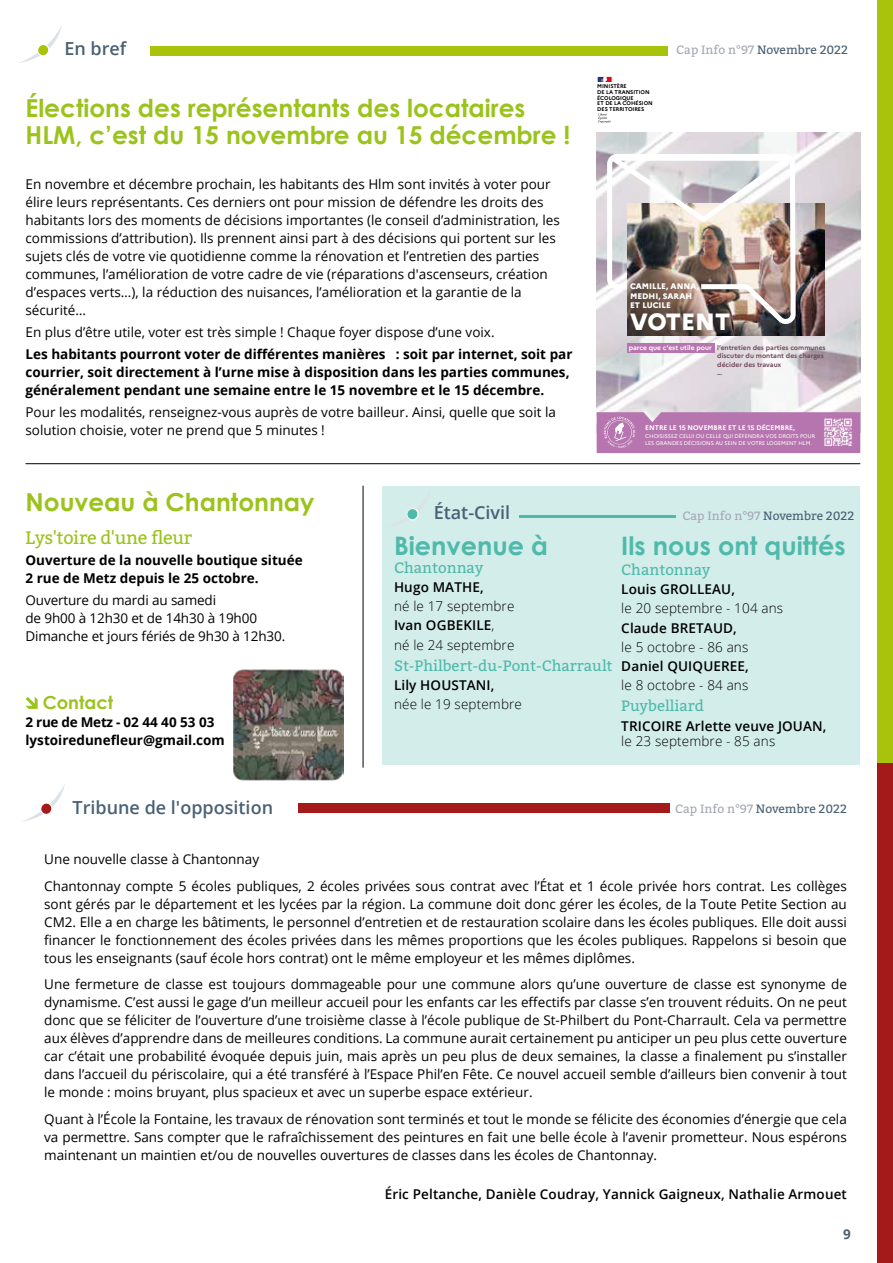
<style>
.page{position:relative;width:893px;height:1263px;background:#fff}
.page>*{position:absolute;margin:0;border:0;box-sizing:border-box;transform-origin:0 0}
.t1{font:700 25.5px "Century Gothic";color:#4fbaab}
.t2{font:700 24.75px/27px "Century Gothic";color:#9bc31c}
.t3{font:800 23.55px "Marianne";color:#fff}
.t4{font:600 18px "Open Sans";color:#496075}
.t5{font:18px "Bitter";letter-spacing:-.015em;color:#9bc31c}
.t6{font:700 18px "Century Gothic";color:#9bc31c}
.t7{font:15px "Bitter";color:#4fbaab}
.t8{font:13.5px/18px "Open Sans";color:#000}
.t9{font:700 13.5px/18px "Open Sans";color:#000}
.t10{font:600 13.5px "Open Sans";letter-spacing:.01em;color:#000}
.t11{font:300 13.5px/19.2px "Open Sans";letter-spacing:.01em;color:#000}
.t12{font:700 13.5px "Open Sans";color:#496075}
.t13{font:12px "Bitter";color:#496075}
.t14{font:800 8.1px/9.6px "Marianne";color:#fff}
.t15{font:700 6.75px/8.1px "Marianne";color:#70465c}
.t16{font:700 6.75px "Marianne";color:#fff}
.t17{font:5.4px/7.4px "Marianne";color:#fff}
.t18{font:700 5.4px/5.6px "Marianne";letter-spacing:-.01em;color:#000}
.s1{color:#a5a8b5}
.s2{font-weight:600}
</style>
<div class="page">
<svg style="left:597px;top:132px;width:263px;height:280px"></svg>
<img style="left:798px;top:204px;width:27px;height:131px">
<img style="left:605px;top:151px;width:193px;height:261px">
<svg style="left:596px;top:151px;width:199px;height:75px"></svg>
<svg style="left:598px;top:113px;width:13px;height:10px"></svg>
<svg style="left:597px;top:76px;width:15px;height:6px"></svg>
<svg style="left:597px;top:412px;width:263px;height:41px;background:#b979b1"></svg>
<img style="left:822px;top:416px;width:33px;height:32px">
<div style="left:627px;top:343px;width:88px;height:10px;background:#b775af"></div>
<div style="left:877px;top:0;width:16px;height:767px;background:#a9c30c"></div>
<svg style="left:22px;top:784px;width:43px;height:38px"></svg>
<div style="left:298px;top:803px;width:372px;height:10px;background:#a41919"></div>
<div style="left:877px;top:763px;width:16px;height:500px;background:#a41919"></div>
<div style="left:150px;top:46px;width:517px;height:10px;background:#a9c30c"></div>
<svg style="left:19px;top:26px;width:43px;height:37px"></svg>
<div style="left:382px;top:486px;width:478px;height:278px;background:#d3edea"></div>
<hr style="left:520px;top:515px;width:156px;height:3px;background:#4fbaab">
<svg style="left:407px;top:508px;width:12px;height:13px"></svg>
<svg style="left:26px;top:697px;width:12px;height:12px"></svg>
<img style="left:233px;top:669px;width:111px;height:112px">
<hr style="left:26px;top:463px;width:834px;height:1px;background:#000">
<hr style="left:363px;top:486px;width:1px;height:282px;background:#000">
<h3 class="t4" style="left:64px;top:36px;width:64px">En bref</h3>
<p class="t13" style="left:676px;top:42px;width:173px"><span class="s1">Cap Info n°97</span> Novembre 2022</p>
<h2 class="t2" style="left:26px;top:93px;width:546px">Élections des représentants des locataires<br>HLM, c’est du 15 novembre au 15 décembre !</h2>
<p class="t8" style="left:26px;top:174px;width:536px">En novembre et décembre prochain, les habitants des Hlm sont invités à voter pour élire leurs représentants. Ces derniers ont pour mission de défendre les droits des habitants lors des moments de décisions importantes (le conseil d’administration, les commissions d’attribution). Ils prennent ainsi part à des décisions qui portent sur les sujets clés de votre vie quotidienne comme la rénovation et l’entretien des parties communes, l’amélioration de votre cadre de vie (réparations d'ascenseurs, création d’espaces verts…), la réduction des nuisances, l’amélioration et la garantie de la sécurité…</p>
<p class="t8" style="left:26px;top:323px;width:471px">En plus d’être utile, voter est très simple ! Chaque foyer dispose d’une voix.</p>
<p class="t9" style="left:26px;top:345px;width:548px">Les habitants pourront voter de différentes manières : soit par internet, soit par courrier, soit directement à l’urne mise à disposition dans les parties communes, généralement pendant une semaine entre le 15 novembre et le 15 décembre.</p>
<p class="t8" style="left:26px;top:403px;width:532px">Pour les modalités, renseignez-vous auprès de votre bailleur. Ainsi, quelle que soit la solution choisie, voter ne prend que 5 minutes !</p>
<p class="t18" style="left:597px;top:84px;width:57px">MINISTÈRE<br>DE LA TRANSITION<br>ÉCOLOGIQUE<br>ET DE LA COHÉSION<br>DES TERRITOIRES</p>
<p class="t14" style="left:630px;top:281px;width:70px">CAMILLE, ANNA,<br>MEDHI, SARAH<br>ET LUCILE</p>
<h3 class="t3" style="left:630px;top:308px;width:102px">VOTENT</h3>
<p class="t16" style="left:629px;top:344px;width:85px">parce que c’est utile pour</p>
<p class="t15" style="left:717px;top:344px;width:110px">l’entretien des parties communes discuter du montant des charges décider des travaux<br>…</p>
<p class="t16" style="left:645px;top:423px;width:151px">ENTRE LE 15 NOVEMBRE ET LE 15 DÉCEMBRE,</p>
<p class="t17" style="left:645px;top:432px;width:171px">CHOISISSEZ CELUI OU CELLE QUI DÉFENDRA VOS DROITS POUR<br>LES GRANDES DÉCISIONS AU SEIN DE VOTRE LOGEMENT HLM.</p>
<h2 class="t2" style="left:26px;top:488px;width:291px">Nouveau à Chantonnay</h2>
<h3 class="t5" style="left:26px;top:527px;width:168px">Lys'toire d'une fleur</h3>
<p class="t9" style="left:26px;top:551px;width:279px">Ouverture de la nouvelle boutique située<br>2 rue de Metz depuis le 25 octobre.</p>
<p class="t8" style="left:26px;top:591px;width:261px">Ouverture du mardi au samedi<br>de 9h00 à 12h30 et de 14h30 à 19h00<br>Dimanche et jours fériés de 9h30 à 12h30.</p>
<h3 class="t6" style="left:43px;top:689px;width:72px">Contact</h3>
<p class="t9" style="left:26px;top:713px;width:201px">2 rue de Metz - 02 44 40 53 03 lystoiredunefleur@gmail.com</p>
<h3 class="t4" style="left:434px;top:500px;width:78px">État-Civil</h3>
<p class="t13" style="left:682px;top:508px;width:173px"><span class="s1">Cap Info n°97</span> Novembre 2022</p>
<h1 class="t1" style="left:394px;top:526px;width:156px">Bienvenue à</h1>
<p class="t7" style="left:394px;top:558px;width:91px">Chantonnay</p>
<p class="t10" style="left:394px;top:578px;width:91px">Hugo MATHE,</p>
<p class="t11" style="left:394px;top:596px;width:122px">né le 17 septembre<br><span class="s2">Ivan OGBEKILE</span>,<br>né le 24 septembre</p>
<p class="t7" style="left:394px;top:656px;width:220px">St-Philbert-du-Pont-Charrault</p>
<p class="t10" style="left:394px;top:676px;width:102px">Lily HOUSTANI,</p>
<p class="t11" style="left:394px;top:694px;width:129px">née le 19 septembre</p>
<h1 class="t1" style="left:621px;top:526px;width:226px">Ils nous ont quittés</h1>
<p class="t7" style="left:621px;top:560px;width:91px">Chantonnay</p>
<p class="t10" style="left:621px;top:580px;width:115px">Louis GROLLEAU,</p>
<p class="t11" style="left:621px;top:598px;width:163px">le 20 septembre - 104 ans</p>
<p class="t10" style="left:621px;top:618px;width:117px">Claude BRETAUD,</p>
<p class="t11" style="left:621px;top:637px;width:129px">le 5 octobre - 86 ans</p>
<p class="t10" style="left:621px;top:657px;width:129px">Daniel QUIQUEREE,</p>
<p class="t11" style="left:621px;top:675px;width:129px">le 8 octobre - 84 ans</p>
<p class="t7" style="left:621px;top:696px;width:84px">Puybelliard</p>
<p class="t10" style="left:621px;top:716px;width:207px">TRICOIRE Arlette veuve JOUAN,</p>
<p class="t11" style="left:621px;top:731px;width:155px">le 23 septembre - 85 ans</p>
<h3 class="t4" style="left:73px;top:795px;width:202px">Tribune de l'opposition</h3>
<p class="t13" style="left:675px;top:801px;width:173px"><span class="s1">Cap Info n°97</span> Novembre 2022</p>
<p class="t8" style="left:44px;top:846px;width:804px;line-height:26.5px">Une nouvelle classe à Chantonnay<br>Chantonnay compte 5 écoles publiques, 2 écoles privées sous contrat avec l’État et 1 école privée hors contrat. Les collèges</p>
<p class="t8" style="left:44px;top:894px;width:804px;text-align:justify">sont gérés par le département et les lycées par la région. La commune doit donc gérer les écoles, de la Toute Petite Section au CM2. Elle a en charge les bâtiments, le personnel d’entretien et de restauration scolaire dans les écoles publiques. Elle doit aussi financer le fonctionnement des écoles privées dans les mêmes proportions que les écoles publiques. Rappelons si besoin que tous les enseignants (sauf école hors contrat) ont le même employeur et les mêmes diplômes.</p>
<p class="t8" style="left:44px;top:975px;width:804px;text-align:justify">Une fermeture de classe est toujours dommageable pour une commune alors qu’une ouverture de classe est synonyme de dynamisme. C’est aussi le gage d’un meilleur accueil pour les enfants car les effectifs par classe s’en trouvent réduits. On ne peut donc que se féliciter de l’ouverture d’une troisième classe à l’école publique de St-Philbert du Pont-Charrault. Cela va permettre aux élèves d’apprendre dans de meilleures conditions. La commune aurait certainement pu anticiper un peu plus cette ouverture car c’était une probabilité évoquée depuis juin, mais après un peu plus de deux semaines, la classe a finalement pu s’installer dans l’accueil du périscolaire, qui a été transféré à l’Espace Phil’en Fête. Ce nouvel accueil semble d’ailleurs bien convenir à tout le monde : moins bruyant, plus spacieux et avec un superbe espace extérieur.</p>
<p class="t8" style="left:44px;top:1109px;width:804px;text-align:justify">Quant à l’École la Fontaine, les travaux de rénovation sont terminés et tout le monde se félicite des économies d’énergie que cela va permettre. Sans compter que le rafraîchissement des peintures en fait une belle école à l’avenir prometteur. Nous espérons maintenant un maintien et/ou de nouvelles ouvertures de classes dans les écoles de Chantonnay.</p>
<p class="t10" style="left:385px;top:1185px;width:464px">Éric Peltanche, Danièle Coudray, Yannick Gaigneux, Nathalie Armouet</p>
<p class="t12" style="left:843px;top:1225px;width:9px">9</p>
</div>
